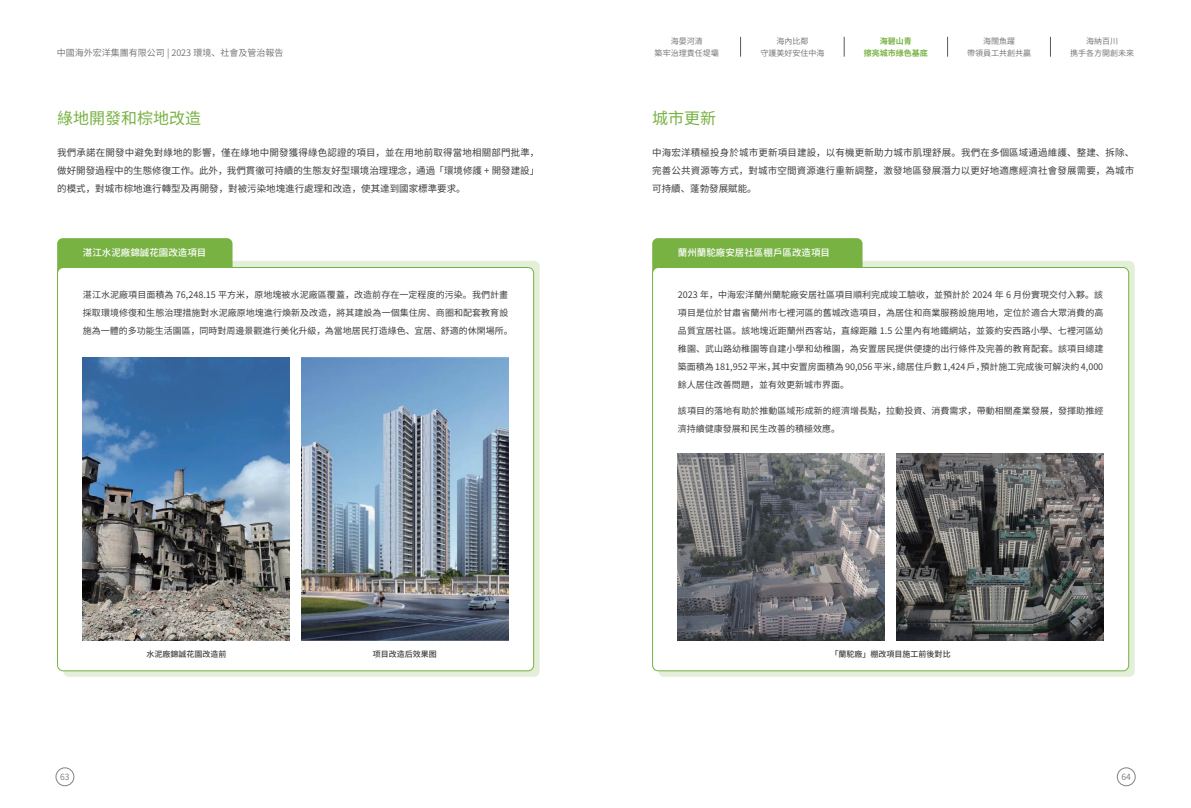
<style>
.page{position:relative;width:1191px;height:808px;background:#fff}
.page>*{position:absolute;margin:0;border:0;box-sizing:border-box;transform-origin:0 0}
.t1{font:16px "Source Han Sans SC";color:#77b242}
.t2{font:9.5px/18px "Source Han Sans CN";color:#3e3e3f;text-align:justify}
.t3{font:500 9.5px "Source Han Sans CN";color:#fff}
.t4{font:9px/18px "Source Han Sans CN";letter-spacing:.005em;color:#3e3e3f}
.t5{font:9px "Source Han Sans CN";color:#6c6d70}
.t6{font:8.5px "Source Han Sans CN";color:#808285}
.t7{font:8px/12px "Source Han Sans CN";color:#6c6d70;text-align:center}
.t8{font:500 8px "Source Han Sans CN";color:#3e3e3f}
.t9{font:700 8px/12px "Source Han Sans CN";color:#77b242;text-align:center}
</style>
<div class="page">
<div style="left:56px;top:767px;width:18px;height:19px;border:1px solid #808285;border-radius:50%"></div>
<div style="left:1117px;top:767px;width:18px;height:19px;border:1px solid #808285;border-radius:50%"></div>
<div style="left:652px;top:238px;width:210px;height:45px;background:#77b242;border-radius:6px"></div>
<svg style="left:658px;top:261px;width:476px;height:416px;fill:#e4efd9"></svg>
<div style="left:652px;top:267px;width:476px;height:404px;background:#fff;border-radius:6px"></div>
<img style="left:678px;top:454px;width:207px;height:187px">
<img style="left:896px;top:454px;width:207px;height:187px">
<div style="left:57px;top:238px;width:175px;height:45px;background:#77b242;border-radius:6px"></div>
<svg style="left:63px;top:261px;width:477px;height:416px;background:#d0e4be"></svg>
<div style="left:58px;top:267px;width:475px;height:404px;background:#fff;border-radius:6px"></div>
<img style="left:83px;top:357px;width:207px;height:284px">
<img style="left:301px;top:357px;width:207px;height:284px">
<svg style="left:740px;top:37px;width:1px;height:20px"></svg>
<svg style="left:844px;top:37px;width:1px;height:20px"></svg>
<svg style="left:947px;top:37px;width:1px;height:20px"></svg>
<svg style="left:1050px;top:37px;width:1px;height:20px"></svg>
<p class="t5" style="left:57px;top:47px;width:228px">中國海外宏洋集團有限公司 | 2023 環境、社會及管治報告</p>
<h1 class="t1" style="left:57px;top:109px;width:145px">綠地開發和棕地改造</h1>
<p class="t2" style="left:57px;top:144px;width:483px">我們承諾在開發中避免對綠地的影響，僅在綠地中開發獲得綠色認證的項目，並在用地前取得當地相關部門批準，做好開發過程中的生態修復工作。此外，我們貫徹可持續的生態友好型環境治理理念，通過「環境修護 + 開發建設」的模式，對城市棕地進行轉型及再開發，對被污染地塊進行處理和改造，使其達到國家標準要求。</p>
<p class="t3" style="left:83px;top:247px;width:125px">湛江水泥廠錦誠花園改造項目</p>
<p class="t4" style="left:83px;top:286px;width:431px">湛江水泥廠項目面積為 76,248.15 平方米，原地塊被水泥廠區覆蓋，改造前存在一定程度的污染。我們計畫採取環境修復和生態治理措施對水泥廠原地塊進行煥新及改造，將其建設為一個集住房、商圈和配套教育設施為一體的多功能生活園區，同時對周邊景觀進行美化升級，為當地居民打造綠色、宜居、舒適的休閑場所。</p>
<p class="t8" style="left:146px;top:649px;width:81px">水泥廠錦誠花園改造前</p>
<p class="t8" style="left:373px;top:649px;width:65px">项目改造后效果图</p>
<p class="t7" style="left:654px;top:35px;width:65px">海晏河清<br>築牢治理責任堤壩</p>
<p class="t7" style="left:760px;top:35px;width:65px">海內比鄰<br>守護美好安住中海</p>
<p class="t9" style="left:864px;top:35px;width:65px">海碧山青<br>擦亮城市綠色基底</p>
<p class="t7" style="left:967px;top:35px;width:65px">海闊魚躍<br>帶領員工共創共贏</p>
<p class="t7" style="left:1070px;top:35px;width:65px">海納百川<br>携手各方開創未來</p>
<h1 class="t1" style="left:652px;top:109px;width:65px">城市更新</h1>
<p class="t2" style="left:652px;top:144px;width:483px">中海宏洋積極投身於城市更新項目建設，以有機更新助力城市肌理舒展。我們在多個區域通過維護、整建、拆除、完善公共資源等方式，對城市空間資源進行重新調整，激發地區發展潛力以更好地適應經濟社會發展需要，為城市可持續、蓬勃發展賦能。</p>
<p class="t3" style="left:678px;top:247px;width:153px">蘭州蘭駝廠安居社區棚戶區改造項目</p>
<p class="t4" style="left:678px;top:286px;width:427px;text-align:justify">2023 年，中海宏洋蘭州蘭駝廠安居社區項目順利完成竣工驗收，並預計於 2024 年 6 月份實現交付入夥。該項目是位於甘肅省蘭州市七裡河區的舊城改造項目，為居住和商業服務設施用地，定位於適合大眾消費的高品質宜居社區。該地塊近距蘭州西客站，直線距離 1.5 公里內有地鐵網站，並簽約安西路小學、七裡河區幼稚園、武山路幼稚園等自建小學和幼稚園，為安置居民提供便捷的出行條件及完善的教育配套。該項目總建築面積為 181,952 平米，其中安置房面積為 90,056 平米，總居住戶數 1,424 戶，預計施工完成後可解決約 4,000餘人居住改善問題，並有效更新城市界面。</p>
<p class="t4" style="left:678px;top:402px;width:427px">該項目的落地有助於推動區域形成新的經濟增長點，拉動投資、消費需求，帶動相關產業發展，發揮助推經濟持續健康發展和民生改善的積極效應。</p>
<p class="t8" style="left:830px;top:649px;width:121px">「蘭駝廠」棚改項目施工前後對比</p>
<p class="t6" style="left:60px;top:772px;width:11px">63</p>
<p class="t6" style="left:1121px;top:772px;width:11px">64</p>
</div>
